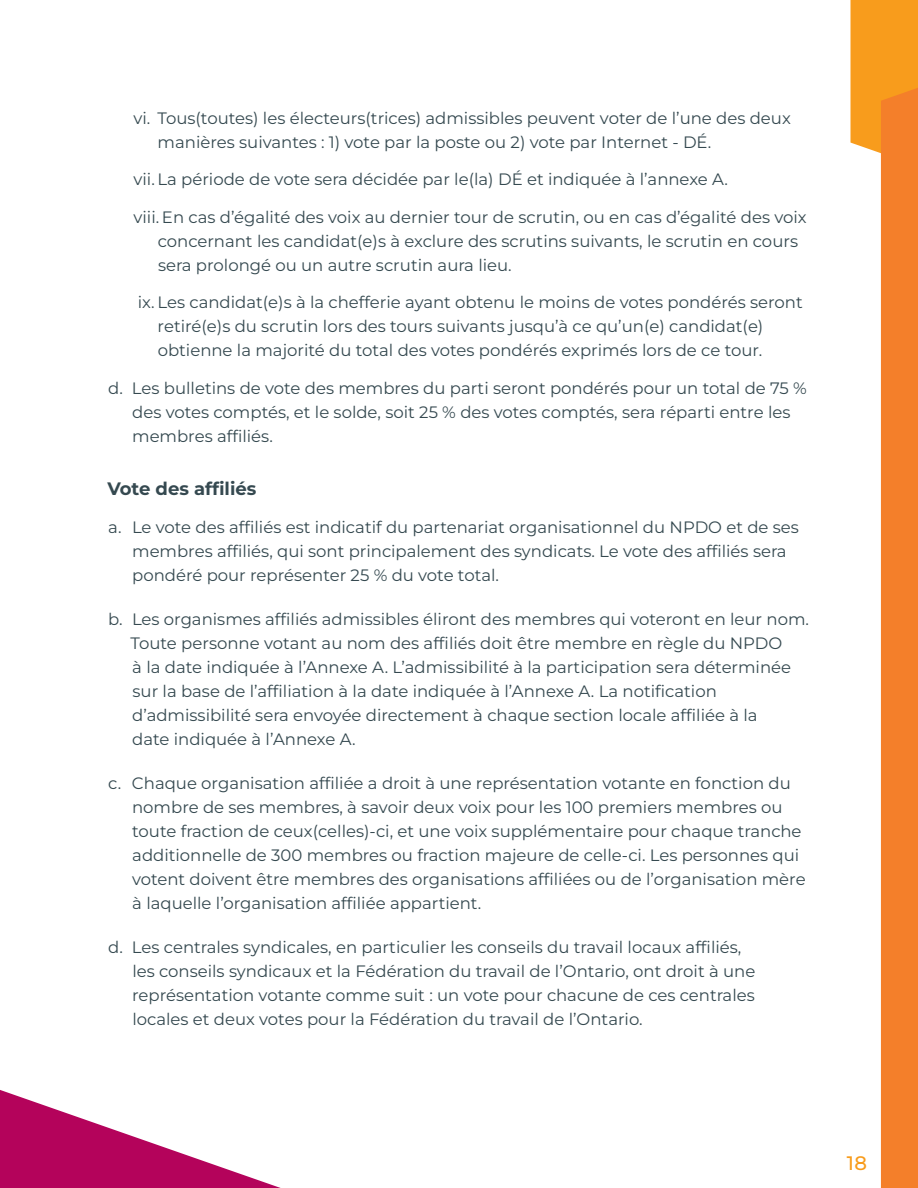
<style>
.page{position:relative;width:918px;height:1188px;background:#fff}
.page>*{position:absolute;margin:0;border:0;box-sizing:border-box;transform-origin:0 0}
.t1{font:500 19.5px "Montserrat";color:#f89c1c}
.heading_3{font:700 18px "Montserrat";color:#354950}
.body{font:16.5px/24px "Montserrat";color:#354950}
</style>
<div class="page">
<svg style="left:0;top:1090px;width:281px;height:98px"></svg>
<svg style="left:851px;top:0;width:67px;height:1188px"></svg>
<p class="body" style="left:158px;top:106px;width:635px;text-indent:-24px">vi. Tous(toutes) les électeurs(trices) admissibles peuvent voter de l’une des deux manières suivantes : 1) vote par la poste ou 2) vote par Internet - DÉ.</p>
<p class="body" style="left:134px;top:167px;width:596px">vii. La période de vote sera décidée par le(la) DÉ et indiquée à l’annexe A.</p>
<p class="body" style="left:158px;top:205px;width:650px;text-indent:-24px">viii. En cas d’égalité des voix au dernier tour de scrutin, ou en cas d’égalité des voix concernant les candidat(e)s à exclure des scrutins suivants, le scrutin en cours sera prolongé ou un autre scrutin aura lieu.</p>
<p class="body" style="left:158px;top:290px;width:647px;text-indent:-20px">ix. Les candidat(e)s à la chefferie ayant obtenu le moins de votes pondérés seront retiré(e)s du scrutin lors des tours suivants jusqu’à ce qu’un(e) candidat(e) obtienne la majorité du total des votes pondérés exprimés lors de ce tour.</p>
<p class="body" style="left:132px;top:376px;width:676px;text-indent:-24px">d. Les bulletins de vote des membres du parti seront pondérés pour un total de 75 % des votes comptés, et le solde, soit 25 % des votes comptés, sera réparti entre les membres affiliés.</p>
<p class="heading_3" style="left:107px;top:477px;width:151px">Vote des affiliés</p>
<p class="body" style="left:132px;top:514px;width:668px;text-indent:-24px">a. Le vote des affiliés est indicatif du partenariat organisationnel du NPDO et de ses membres affiliés, qui sont principalement des syndicats. Le vote des affiliés sera pondéré pour représenter 25 % du vote total.</p>
<p class="body" style="left:131px;top:607px;width:680px;text-indent:-22px">b. Les organismes affiliés admissibles éliront des membres qui voteront en leur nom.<br>Toute personne votant au nom des affiliés doit être membre en règle du NPDO<br>à la date indiquée à l’Annexe A. L’admissibilité à la participation sera déterminée sur la base de l’affiliation à la date indiquée à l’Annexe A. La notification d’admissibilité sera envoyée directement à chaque section locale affiliée à la<br>date indiquée à l’Annexe A.</p>
<p class="body" style="left:132px;top:771px;width:675px;text-indent:-24px">c. Chaque organisation affiliée a droit à une représentation votante en fonction du nombre de ses membres, à savoir deux voix pour les 100 premiers membres ou toute fraction de ceux(celles)-ci, et une voix supplémentaire pour chaque tranche additionnelle de 300 membres ou fraction majeure de celle-ci. Les personnes qui votent doivent être membres des organisations affiliées ou de l’organisation mère à laquelle l’organisation affiliée appartient.</p>
<p class="body" style="left:132px;top:935px;width:625px;text-indent:-24px">d. Les centrales syndicales, en particulier les conseils du travail locaux affiliés, les conseils syndicaux et la Fédération du travail de l’Ontario, ont droit à une représentation votante comme suit : un vote pour chacune de ces centrales locales et deux votes pour la Fédération du travail de l’Ontario.</p>
<p class="t1" style="left:847px;top:1150px;width:22px">18</p>
</div>
